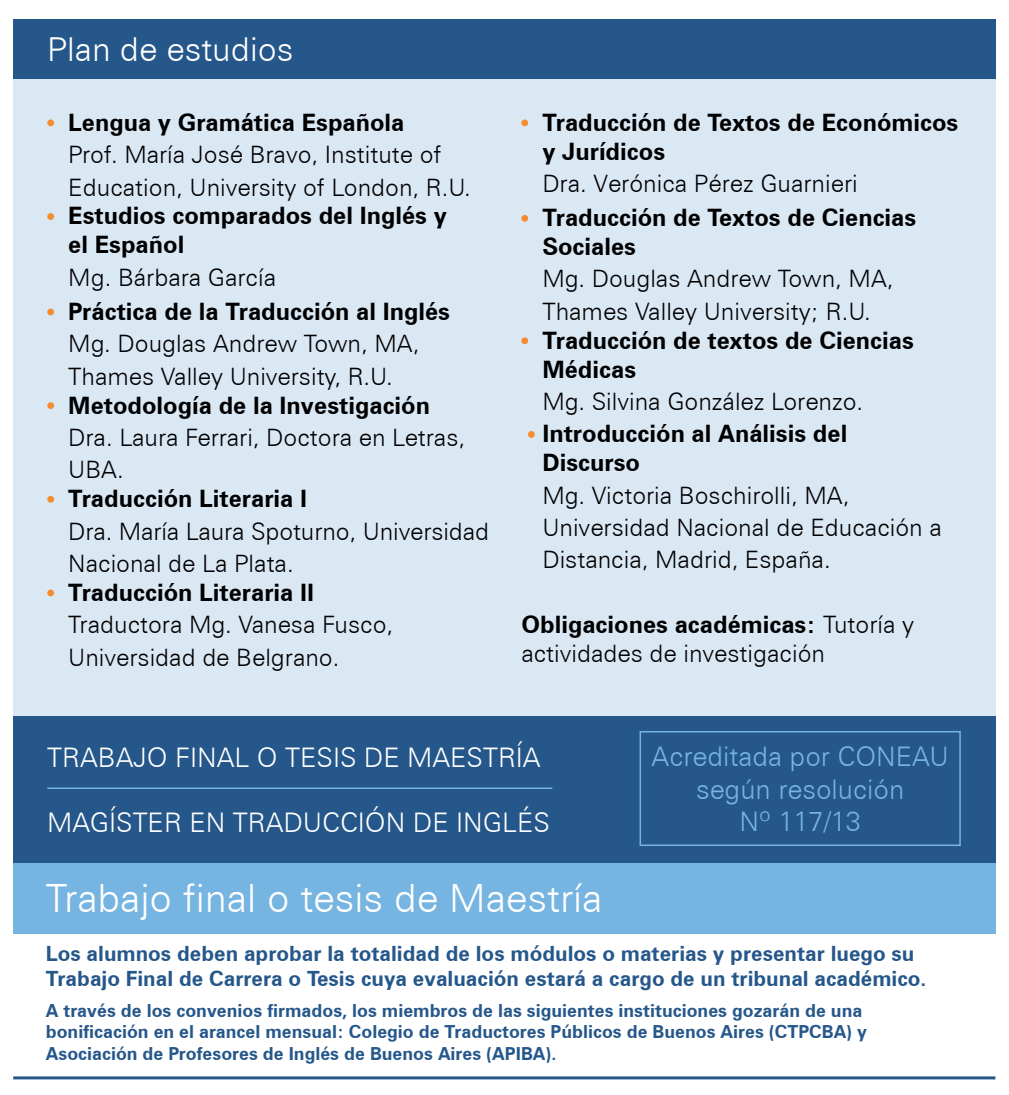
<style>
.page{position:relative;width:1009px;height:1095px;background:#fff}
.page>*{position:absolute;margin:0;border:0;box-sizing:border-box;transform-origin:0 0}
.t1{font:300 39px "Zurich BT";color:#fff}
.t2{font:300 33px "Zurich BT";color:#fff}
.t3{font:300 27px "Zurich BT";color:#fff}
.t4{font:300 27px/32.4px "Zurich BT";color:#76b4e2;text-align:center}
.t5{font:300 24px/32.4px "Zurich BT";color:#000001}
.t6{font:700 24px/28.8px "Zurich BT";color:#000001}
.t7{font:700 21px/25.2px "Zurich BT";color:#25578a}
.t8{font:700 18px/21.6px "Zurich BT";color:#25578a}
.s1{font-weight:700}
</style>
<div class="page">
<div style="left:13px;top:19px;width:981px;height:861px;background:#dae8f4"></div>
<div style="left:13px;top:19px;width:981px;height:59px;background:#25578a"></div>
<div style="left:47px;top:119px;width:7px;height:7px;background:#f58c30;border-radius:50%"></div>
<div style="left:47px;top:213px;width:7px;height:7px;background:#f58c30;border-radius:50%"></div>
<div style="left:47px;top:308px;width:7px;height:7px;background:#f58c30;border-radius:50%"></div>
<div style="left:47px;top:402px;width:7px;height:7px;background:#f58c30;border-radius:50%"></div>
<div style="left:47px;top:496px;width:7px;height:6px;background:#f58c30;border-radius:50%"></div>
<div style="left:47px;top:589px;width:7px;height:7px;background:#f58c30;border-radius:50%"></div>
<div style="left:13px;top:716px;width:981px;height:174px;background:#25578a"></div>
<div style="left:13px;top:863px;width:981px;height:70px;background:#76b4e2"></div>
<div style="left:639px;top:731px;width:321px;height:115px;border:2px solid #76b4e2"></div>
<div style="left:521px;top:119px;width:7px;height:7px;background:#f58c30;border-radius:50%"></div>
<div style="left:521px;top:215px;width:7px;height:7px;background:#f58c30;border-radius:50%"></div>
<div style="left:521px;top:337px;width:7px;height:7px;background:#f58c30;border-radius:50%"></div>
<svg style="left:527px;top:431px;width:7px;height:7px"></svg>
<hr style="left:47px;top:787px;width:505px;height:2px;background:#76b4e2">
<hr style="left:13px;top:1076px;width:981px;height:3px;background:#25578a">
<h2 class="t2" style="left:47px;top:29px;width:248px">Plan de estudios</h2>
<p class="t6" style="left:68px;top:108px;width:337px">Lengua y Gramática Española</p>
<p class="t5" style="left:68px;top:138px;width:404px">Prof. María José Bravo, Institute of<br>Education, University of London, R.U.</p>
<p class="t6" style="left:68px;top:201px;width:380px">Estudios comparados del Inglés y el Español</p>
<p class="t5" style="left:68px;top:261px;width:209px">Mg. Bárbara García</p>
<p class="t6" style="left:68px;top:297px;width:383px">Práctica de la Traducción al Inglés</p>
<p class="t5" style="left:68px;top:327px;width:352px">Mg. Douglas Andrew Town, MA,<br>Thames Valley University, R.U.</p>
<p class="t6" style="left:68px;top:390px;width:363px">Metodología de la Investigación</p>
<p class="t5" style="left:68px;top:421px;width:398px">Dra. Laura Ferrari, Doctora en Letras,<br>UBA.</p>
<p class="t6" style="left:68px;top:484px;width:240px">Traducción Literaria I</p>
<p class="t5" style="left:68px;top:514px;width:422px">Dra. María Laura Spoturno, Universidad<br>Nacional de La Plata.</p>
<p class="t6" style="left:68px;top:577px;width:247px">Traducción Literaria II</p>
<p class="t5" style="left:68px;top:608px;width:326px">Traductora Mg. Vanesa Fusco,<br>Universidad de Belgrano.</p>
<p class="t6" style="left:542px;top:108px;width:417px">Traducción de Textos de Económicos y Jurídicos</p>
<p class="t5" style="left:542px;top:167px;width:317px">Dra. Verónica Pérez Guarnieri</p>
<p class="t6" style="left:542px;top:203px;width:375px">Traducción de Textos de Ciencias<br>Sociales</p>
<p class="t5" style="left:542px;top:262px;width:352px">Mg. Douglas Andrew Town, MA,<br>Thames Valley University; R.U.</p>
<p class="t6" style="left:542px;top:325px;width:373px">Traducción de textos de Ciencias<br>Médicas</p>
<p class="t5" style="left:542px;top:385px;width:322px">Mg. Silvina González Lorenzo.</p>
<p class="t6" style="left:542px;top:419px;width:306px">Introducción al Análisis del<br>Discurso</p>
<p class="t5" style="left:542px;top:478px;width:401px">Mg. Victoria Boschirolli, MA,<br>Universidad Nacional de Educación a<br>Distancia, Madrid, España.</p>
<p class="t5" style="left:521px;top:610px;width:394px;line-height:28.8px"><span class="s1">Obligaciones académicas:</span> Tutoría y actividades de investigación</p>
<p class="t3" style="left:47px;top:741px;width:494px">TRABAJO FINAL O TESIS DE MAESTRÍA</p>
<p class="t3" style="left:47px;top:806px;width:504px">MAGÍSTER EN TRADUCCIÓN DE INGLÉS</p>
<p class="t4" style="left:651px;top:740px;width:298px">Acreditada por CONEAU según resolución<br>Nº 117/13</p>
<h1 class="t1" style="left:46px;top:873px;width:558px">Trabajo final o tesis de Maestría</h1>
<p class="t7" style="left:46px;top:940px;width:881px">Los alumnos deben aprobar la totalidad de los módulos o materias y presentar luego su<br>Trabajo Final de Carrera o Tesis cuya evaluación estará a cargo de un tribunal académico.</p>
<p class="t8" style="left:46px;top:999px;width:822px">A través de los convenios firmados, los miembros de las siguientes instituciones gozarán de una bonificación en el arancel mensual: Colegio de Traductores Públicos de Buenos Aires (CTPCBA) y<br>Asociación de Profesores de Inglés de Buenos Aires (APIBA).</p>
</div>
